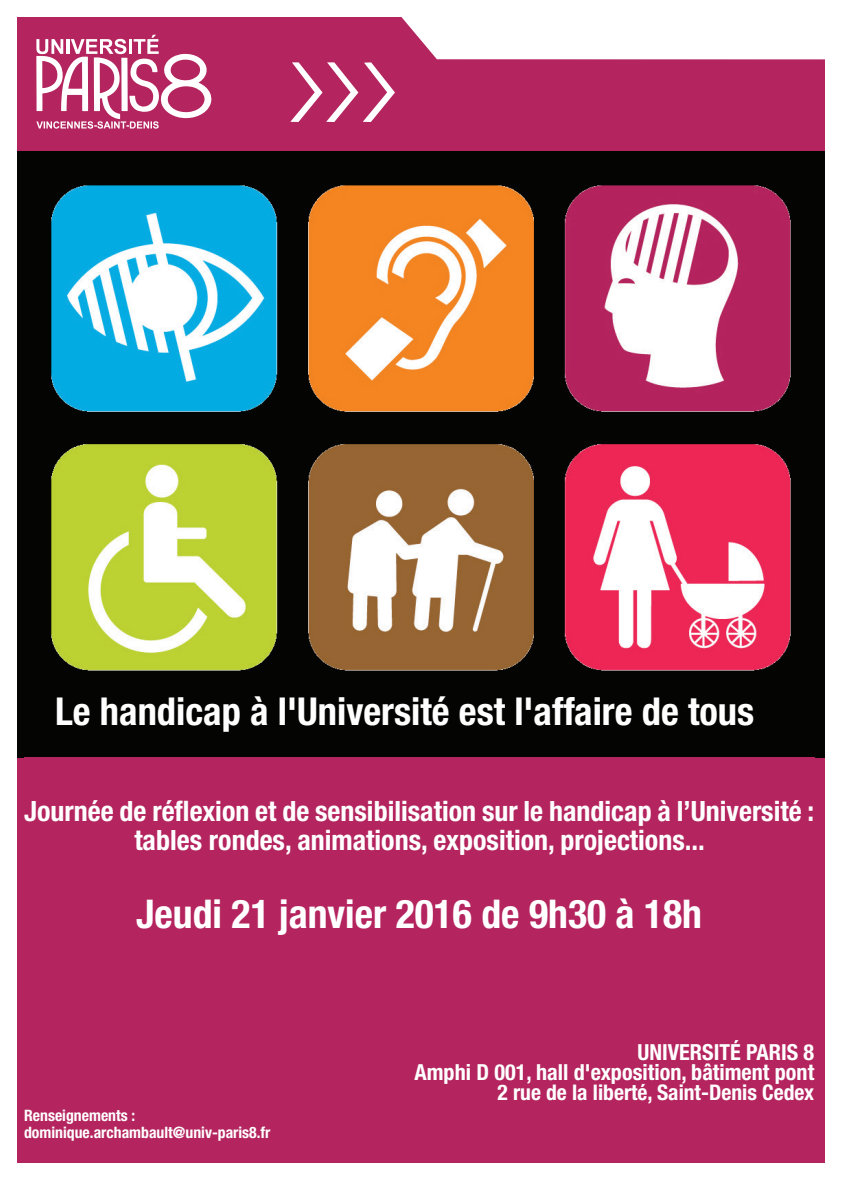
<style>
.page{position:relative;width:842px;height:1191px;background:#fff}
.page>*{position:absolute;margin:0;border:0;box-sizing:border-box;transform-origin:0 0}
.t1{font:700 condensed 39.6px "Helvetica Neue";color:#fff}
.t2{font:700 condensed 38.5px "Helvetica Neue";color:#fff}
.t3{font:700 condensed 28px/29px "Helvetica Neue";color:#fff;text-align:center}
.t4{font:700 condensed 22.2px/20px "Helvetica Neue";color:#fff;text-align:right}
.t5{font:700 condensed 21.6px "Helvetica Neue";color:#fff}
.t6{font:700 condensed 15.7px/17px "Helvetica Neue";color:#fff}
</style>
<div class="page">
<svg style="left:17px;top:17px;width:808px;height:135px;fill:#b4245e"></svg>
<svg style="left:36px;top:35px;width:176px;height:94px"></svg>
<svg style="left:290px;top:62px;width:105px;height:60px"></svg>
<img style="left:18px;top:152px;width:807px;height:552px">
<div style="left:17px;top:704px;width:808px;height:53px;background:#040503"></div>
<div style="left:17px;top:757px;width:808px;height:405px;background:#b4245e"></div>
<h2 class="t2" style="left:55px;top:688px;width:701px">Le handicap à l'Université est l'affaire de tous</h2>
<p class="t3" style="left:24px;top:796px;width:792px">Journée de réflexion et de sensibilisation sur le handicap à l’Université : tables rondes, animations, exposition, projections...</p>
<h1 class="t1" style="left:136px;top:890px;width:567px">Jeudi 21 janvier 2016 de 9h30 à 18h</h1>
<p class="t6" style="left:24px;top:1106px;width:248px">Renseignements : dominique.archambault@univ-paris8.fr</p>
<p class="t4" style="left:414px;top:1042px;width:401px">UNIVERSITÉ PARIS 8<br>Amphi D 001, hall d'exposition, bâtiment pont</p>
<p class="t5" style="left:497px;top:1079px;width:318px">2 rue de la liberté, Saint-Denis Cedex</p>
</div>
